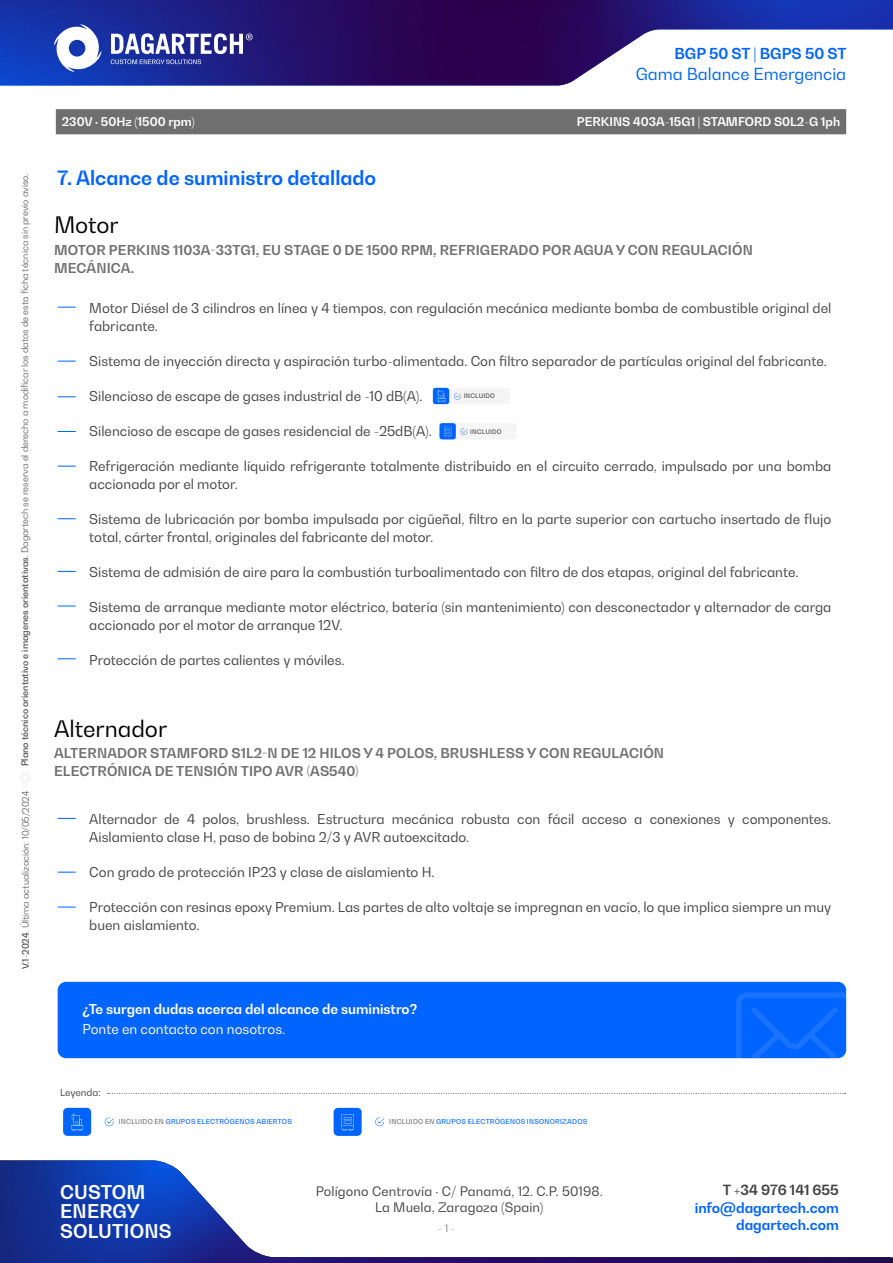
<style>
.page{position:relative;width:893px;height:1263px;background:#fff}
.page>*{position:absolute;margin:0;border:0;box-sizing:border-box;transform-origin:0 0}
.t1{font:22.5px "Bw Gradual";color:#000}
.t2{font:700 19.5px "Bw Gradual";color:#0064ff}
.t3{font:700 18.75px/19.4px "Bw Gradual";letter-spacing:.01em;color:#fff}
.t4{font:16.5px "Bw Gradual";color:#0064ff}
.t5{font:700 15px "Bw Gradual";color:#0064ff}
.t6{font:700 13.95px "Bw Gradual";color:#0064ff}
.t7{font:700 13.95px "Bw Gradual";color:#424242}
.t8{font:13.5px/18px "Bw Gradual";color:#424242}
.t9{font:700 13.5px/18px "Bw Gradual";letter-spacing:.01em;color:#706f6f}
.t10{font:700 13.5px "Bw Gradual";color:#fff}
.t11{font:13.5px "Bw Gradual";color:#fff}
.t12{font:12.9px/16.2px "Bw Gradual";letter-spacing:.01em;color:#424242;text-align:center}
.t13{font:700 12px "Bw Gradual";color:#fff}
.t14{font:10.5px "Bw Gradual";color:#949091}
.t15{font:9.75px "Bw Gradual";letter-spacing:-.005em;color:#424242}
.t16{font:300 9px "Bw Gradual";color:#424242}
.t17{font:500 6.75px "Bw Gradual";letter-spacing:.035em;color:#0064ff}
.t18{font:500 6.3px "Bw Gradual";letter-spacing:.03em;color:#424242}
.s1{font-weight:500}
.s2{color:#706f6f}
</style>
<div class="page">
<img style="left:0;top:1160px;width:893px;height:103px">
<img style="left:0;top:0;width:893px;height:85px">
<svg style="left:111px;top:33px;width:142px;height:31px"></svg>
<svg style="left:54px;top:24px;width:47px;height:48px"></svg>
<svg style="left:58px;top:307px;width:18px;height:1px"></svg>
<svg style="left:58px;top:818px;width:18px;height:1px"></svg>
<svg style="left:58px;top:872px;width:18px;height:1px"></svg>
<svg style="left:58px;top:907px;width:18px;height:1px"></svg>
<svg style="left:58px;top:361px;width:18px;height:1px"></svg>
<svg style="left:58px;top:396px;width:18px;height:1px"></svg>
<svg style="left:58px;top:431px;width:18px;height:1px"></svg>
<svg style="left:58px;top:466px;width:18px;height:1px"></svg>
<svg style="left:58px;top:518px;width:18px;height:1px"></svg>
<svg style="left:58px;top:571px;width:18px;height:1px"></svg>
<svg style="left:58px;top:606px;width:18px;height:1px"></svg>
<svg style="left:58px;top:658px;width:18px;height:1px"></svg>
<div style="left:56px;top:109px;width:790px;height:25px;background:#706f6f"></div>
<div style="left:58px;top:982px;width:788px;height:76px;background:#0064ff;border-radius:9px"></div>
<svg style="left:736px;top:992px;width:110px;height:66px"></svg>
<svg style="left:108px;top:1093px;width:737px;height:1px"></svg>
<div style="left:334px;top:1108px;width:28px;height:28px;background:#0064ff;border-radius:4px"></div>
<svg style="left:342px;top:1114px;width:12px;height:17px"></svg>
<svg style="left:375px;top:1117px;width:9px;height:9px"></svg>
<div style="left:63px;top:1108px;width:28px;height:28px;background:#0064ff;border-radius:4px"></div>
<svg style="left:105px;top:1117px;width:9px;height:9px"></svg>
<svg style="left:72px;top:1114px;width:10px;height:16px"></svg>
<div style="left:433px;top:388px;width:77px;height:16px;background:#f6f5f5;border-radius:3px"></div>
<svg style="left:454px;top:393px;width:7px;height:7px"></svg>
<div style="left:433px;top:388px;width:16px;height:16px;background:#0064ff;border-radius:3px"></div>
<svg style="left:437px;top:390px;width:9px;height:12px"></svg>
<div style="left:439px;top:423px;width:78px;height:16px;background:#f6f5f5;border-radius:3px"></div>
<svg style="left:461px;top:428px;width:7px;height:7px"></svg>
<div style="left:439px;top:423px;width:17px;height:16px;background:#0064ff;border-radius:3px"></div>
<svg style="left:444px;top:427px;width:7px;height:9px"></svg>
<p class="t16" style="left:19px;top:766px;width:594px;rotate:-90deg"><span class="s1">Plano técnico orientativo e imagenes orientativas</span>. Dagartech se reserva el derecho a modificar los datos de esta ficha técnica sin previo aviso.</p>
<p class="t16" style="left:20px;top:969px;width:180px;rotate:-90deg"><span class="s1">V.1-2024</span>. Última actualización: 10/05/2024</p>
<p class="t5" style="left:674px;top:44px;width:174px">BGP 50 ST | BGPS 50 ST</p>
<p class="t4" style="left:636px;top:63px;width:212px">Gama Balance Emergencia</p>
<p class="t13" style="left:62px;top:114px;width:134px">230V · 50Hz (1500 rpm)</p>
<p class="t13" style="left:577px;top:114px;width:265px">PERKINS 403A-15G1 | STAMFORD S0L2-G 1ph</p>
<h2 class="t2" style="left:58px;top:165px;width:320px">7. Alcance de suministro detallado</h2>
<h1 class="t1" style="left:54px;top:210px;width:66px">Motor</h1>
<p class="t9" style="left:54px;top:241px;width:700px">MOTOR PERKINS 1103A-33TG1, EU STAGE 0 DE 1500 RPM, REFRIGERADO POR AGUA Y CON REGULACIÓN<br>MECÁNICA.</p>
<p class="t8" style="left:89px;top:298px;width:744px">Motor Diésel de 3 cilindros en línea y 4 tiempos, con regulación mecánica mediante bomba de combustible original del fabricante.</p>
<p class="t8" style="left:89px;top:351px;width:739px">Sistema de inyección directa y aspiración turbo-alimentada. Con filtro separador de partículas original del fabricante.</p>
<p class="t8" style="left:89px;top:386px;width:335px">Silencioso de escape de gases industrial de -10 dB(A).</p>
<p class="t8" style="left:89px;top:421px;width:344px">Silencioso de escape de gases residencial de -25dB(A).</p>
<p class="t8" style="left:89px;top:456px;width:743px">Refrigeración mediante líquido refrigerante totalmente distribuido en el circuito cerrado, impulsado por una bomba accionada por el motor.</p>
<p class="t8" style="left:89px;top:509px;width:743px">Sistema de lubricación por bomba impulsada por cigüeñal, filtro en la parte superior con cartucho insertado de flujo total, cárter frontal, originales del fabricante del motor.</p>
<p class="t8" style="left:89px;top:562px;width:711px">Sistema de admisión de aire para la combustión turboalimentado con filtro de dos etapas, original del fabricante.</p>
<p class="t8" style="left:89px;top:597px;width:743px">Sistema de arranque mediante motor eléctrico, batería (sin mantenimiento) con desconectador y alternador de carga accionado por el motor de arranque 12V.</p>
<p class="t8" style="left:89px;top:650px;width:257px">Protección de partes calientes y móviles.</p>
<p class="t18" style="left:464px;top:392px;width:33px">INCLUIDO</p>
<p class="t18" style="left:470px;top:427px;width:33px">INCLUIDO</p>
<h1 class="t1" style="left:54px;top:714px;width:115px">Alternador</h1>
<p class="t9" style="left:54px;top:744px;width:612px">ALTERNADOR STAMFORD S1L2-N DE 12 HILOS Y 4 POLOS, BRUSHLESS Y CON REGULACIÓN<br>ELECTRÓNICA DE TENSIÓN TIPO AVR (AS540)</p>
<p class="t8" style="left:89px;top:809px;width:743px">Alternador de 4 polos, brushless. Estructura mecánica robusta con fácil acceso a conexiones y componentes.<br>Aislamiento clase H, paso de bobina 2/3 y AVR autoexcitado.</p>
<p class="t8" style="left:89px;top:862px;width:347px">Con grado de protección IP23 y clase de aislamiento H.</p>
<p class="t8" style="left:89px;top:897px;width:743px">Protección con resinas epoxy Premium. Las partes de alto voltaje se impregnan en vacío, lo que implica siempre un muy buen aislamiento.</p>
<p class="t10" style="left:82px;top:1000px;width:336px">¿Te surgen dudas acerca del alcance de suministro?</p>
<p class="t11" style="left:82px;top:1020px;width:204px">Ponte en contacto con nosotros.</p>
<p class="t15" style="left:60px;top:1086px;width:42px">Leyenda:</p>
<p class="t17" style="left:119px;top:1117px;width:175px"><span class="s2">INCLUIDO EN</span> GRUPOS ELECTRÓGENOS ABIERTOS</p>
<p class="t17" style="left:389px;top:1117px;width:200px"><span class="s2">INCLUIDO EN</span> GRUPOS ELECTRÓGENOS INSONORIZADOS</p>
<h3 class="t3" style="left:60px;top:1182px;width:113px">CUSTOM<br>ENERGY<br>SOLUTIONS</h3>
<p class="t12" style="left:316px;top:1182px;width:288px">Polígono Centrovía · C/ Panamá, 12. C.P. 50198.<br>La Muela, Zaragoza (Spain)</p>
<p class="t14" style="left:438px;top:1221px;width:19px">- 1 -</p>
<p class="t7" style="left:723px;top:1180px;width:118px">T +34 976 141 655</p>
<p class="t6" style="left:695px;top:1199px;width:146px">info@dagartech.com</p>
<p class="t6" style="left:736px;top:1215px;width:104px">dagartech.com</p>
</div>
